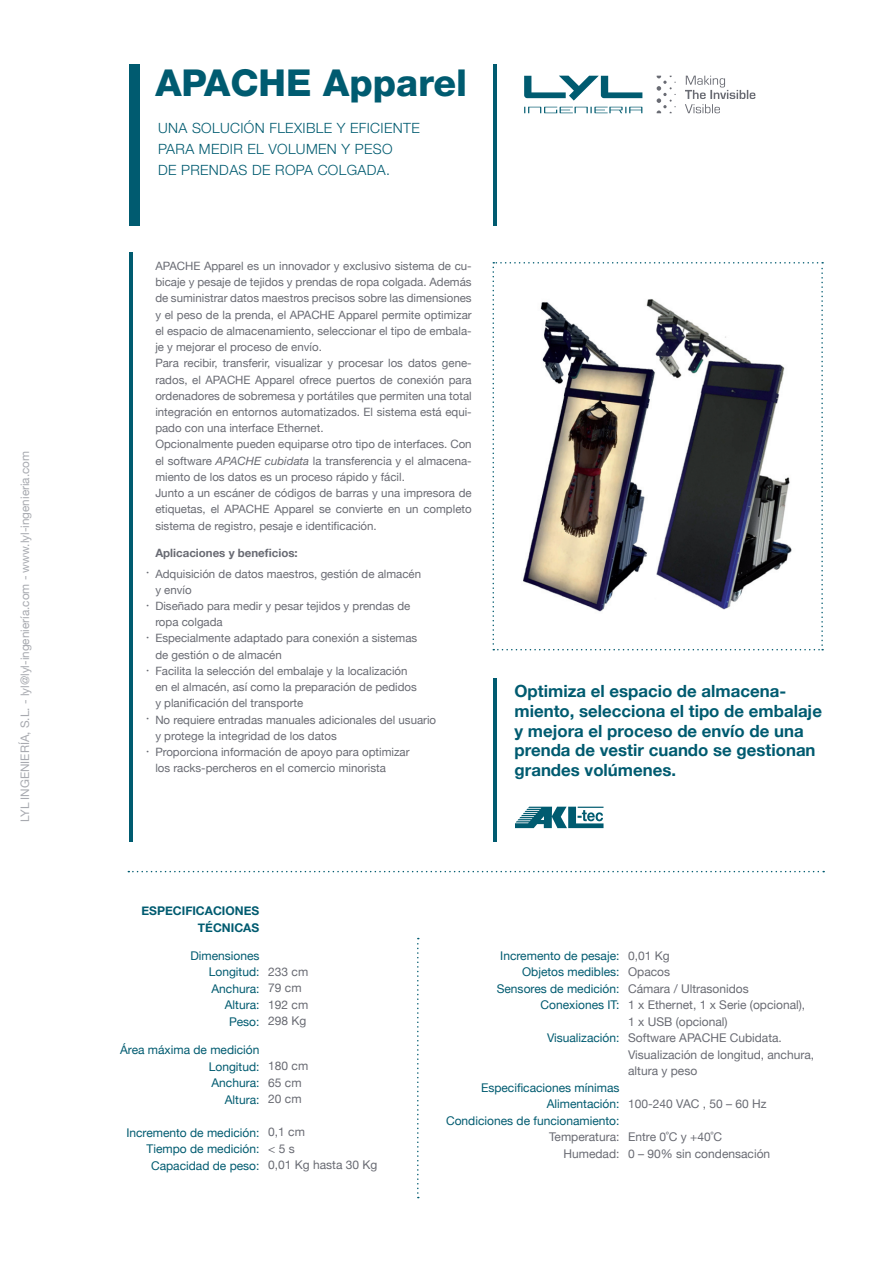
<style>
.page{position:relative;width:893px;height:1263px;background:#fff}
.page>*{position:absolute;margin:0;border:0;box-sizing:border-box;transform-origin:0 0}
.t1{font:800 37.2px "Helvetica Neue LT Std";color:#005b70}
.t2{font:700 16.8px/19.6px "Helvetica Neue";color:#005b70}
.t3{font:300 14.1px/20.9px "Helvetica Neue LT Std";letter-spacing:.025em;color:#005b70}
.t4{font:12px/16.5px "Helvetica Neue";color:#005b70;text-align:right}
.t5{font:12px/16.5px "Helvetica Neue";color:#696b73}
.t6{font:700 12px/16.5px "Helvetica Neue";color:#005b70;text-align:right}
.t7{font:11.7px "Helvetica Neue";color:#a8aab0}
.t8{font:11.55px/16.2px "Helvetica Neue";color:#696b73}
.t9{font:700 11.55px "Helvetica Neue";color:#696b73}
.t10{font:500 11.55px "Helvetica Neue LT Std";color:#696b73}
.s1{font-family:"Helvetica Neue LT Std";font-style:italic}
</style>
<div class="page">
<svg style="left:128px;top:871px;width:696px;height:1px"></svg>
<svg style="left:417px;top:938px;width:2px;height:260px"></svg>
<svg style="left:492px;top:262px;width:331px;height:388px"></svg>
<hr style="left:129px;top:253px;width:4px;height:589px;background:#005b70">
<hr style="left:493px;top:678px;width:4px;height:164px;background:#005b70">
<div style="left:130px;top:64px;width:10px;height:161px;background:#005b70"></div>
<hr style="left:493px;top:64px;width:4px;height:161px;background:#005b70">
<svg style="left:685px;top:76px;width:70px;height:37px"></svg>
<svg style="left:657px;top:76px;width:19px;height:37px"></svg>
<svg style="left:524px;top:107px;width:118px;height:6px"></svg>
<svg style="left:524px;top:76px;width:118px;height:25px"></svg>
<svg style="left:515px;top:807px;width:88px;height:21px"></svg>
<p class="t7" style="left:18px;top:822px;width:373px;rotate:-90deg">LYL INGENIERÍA, S.L. - lyl@lyl-ingeniería.com - www.lyl-ingenieria.com</p>
<h1 class="t1" style="left:155px;top:60px;width:313px">APACHE Apparel</h1>
<p class="t3" style="left:158px;top:118px;width:263px">UNA SOLUCIÓN FLEXIBLE Y EFICIENTE<br>PARA MEDIR EL VOLUMEN Y PESO<br>DE PRENDAS DE ROPA COLGADA.</p>
<p class="t8" style="left:155px;top:258px;width:318px">APACHE Apparel es un innovador y exclusivo sistema de cu&shy;bicaje y pesaje de tejidos y prendas de ropa colgada. Además de suministrar datos maestros precisos sobre las dimensiones y el peso de la prenda, el APACHE Apparel permite optimizar el espacio de almacenamiento, seleccionar el tipo de embala&shy;je y mejorar el proceso de envío.<br>Para recibir, transferir, visualizar y procesar los datos gene&shy;rados, el APACHE Apparel ofrece puertos de conexión para ordenadores de sobremesa y portátiles que permiten una total integración en entornos automatizados. El sistema está equi&shy;pado con una interface Ethernet.<br>Opcionalmente pueden equiparse otro tipo de interfaces. Con el software <span class="s1">APACHE cubidata</span> la transferencia y el almacena&shy;miento de los datos es un proceso rápido y fácil.<br>Junto a un escáner de códigos de barras y una impresora de etiquetas, el APACHE Apparel se convierte en un completo sistema de registro, pesaje e identificación.</p>
<p class="t9" style="left:155px;top:545px;width:144px">Aplicaciones y beneficios:</p>
<p class="t8" style="left:155px;top:565px;width:282px">Adquisición de datos maestros, gestión de almacén<br>y envío<br>Diseñado para medir y pesar tejidos y prendas de ropa colgada<br>Especialmente adaptado para conexión a sistemas<br>de gestión o de almacén<br>Facilita la selección del embalaje y la localización<br>en el almacén, así como la preparación de pedidos<br>y planificación del transporte<br>No requiere entradas manuales adicionales del usuario y protege la integridad de los datos<br>Proporciona información de apoyo para optimizar<br>los racks-percheros en el comercio minorista</p>
<p class="t10" style="left:146px;top:565px;width:5px">·</p>
<p class="t10" style="left:146px;top:598px;width:5px">·</p>
<p class="t10" style="left:146px;top:630px;width:5px">·</p>
<p class="t10" style="left:146px;top:663px;width:5px">·</p>
<p class="t10" style="left:146px;top:711px;width:5px">·</p>
<p class="t10" style="left:146px;top:744px;width:5px">·</p>
<h2 class="t2" style="left:515px;top:681px;width:309px">Optimiza el espacio de almacena&shy;miento, selecciona el tipo de embalaje y mejora el proceso de envío de una prenda de vestir cuando se gestionan grandes volúmenes.</h2>
<p class="t6" style="left:142px;top:902px;width:119px">ESPECIFICACIONES<br>TÉCNICAS</p>
<p class="t4" style="left:190px;top:947px;width:71px">Dimensiones<br>Longitud:<br>Anchura:<br>Altura:<br>Peso:</p>
<p class="t4" style="left:120px;top:1041px;width:141px">Área máxima de medición<br>Longitud:<br>Anchura:<br>Altura:</p>
<p class="t4" style="left:126px;top:1124px;width:135px">Incremento de medición:<br>Tiempo de medición:<br>Capacidad de peso:</p>
<p class="t5" style="left:268px;top:963px;width:42px">233 cm<br>79 cm<br>192 cm<br>298 Kg</p>
<p class="t5" style="left:268px;top:1058px;width:42px">180 cm<br>65 cm<br>20 cm</p>
<p class="t5" style="left:268px;top:1124px;width:111px">0,1 cm<br>&lt; 5 s<br>0,01 Kg hasta 30 Kg</p>
<p class="t4" style="left:497px;top:947px;width:124px">Incremento de pesaje:<br>Objetos medibles:<br>Sensores de medición:<br>Conexiones IT:</p>
<p class="t4" style="left:547px;top:1029px;width:74px">Visualización:</p>
<p class="t4" style="left:446px;top:1079px;width:175px">Especificaciones mínimas<br>Alimentación:<br>Condiciones de funcionamiento:</p>
<p class="t5" style="left:549px;top:1128px;width:72px;text-align:right">Temperatura:<br>Humedad:</p>
<p class="t5" style="left:628px;top:947px;width:188px">0,01 Kg<br>Opacos<br>Cámara / Ultrasonidos<br>1 x Ethernet, 1 x Serie (opcional),<br>1 x USB (opcional)<br>Software APACHE Cubidata.<br>Visualización de longitud, anchura, altura y peso</p>
<p class="t5" style="left:628px;top:1095px;width:140px">100-240 VAC , 50 – 60 Hz</p>
<p class="t5" style="left:628px;top:1128px;width:144px">Entre 0˚C y +40˚C<br>0 – 90% sin condensación</p>
</div>
